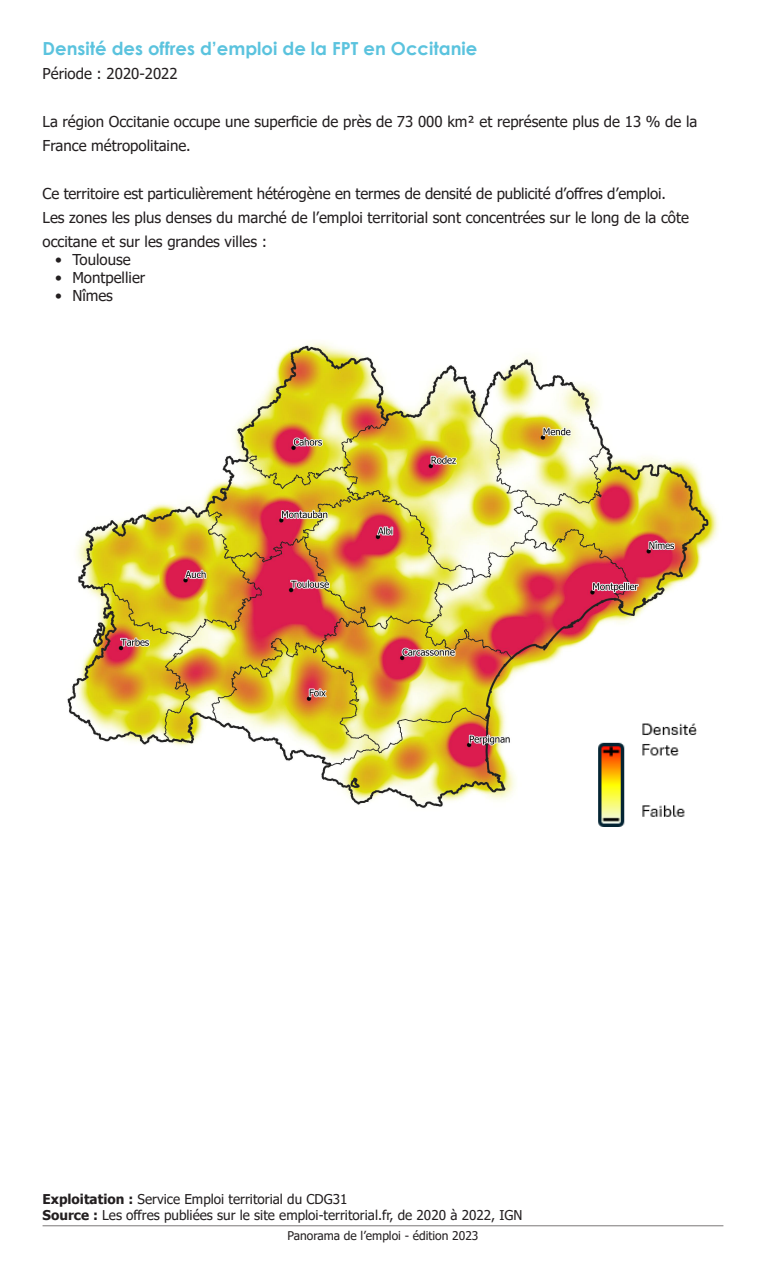
<style>
.page{position:relative;width:766px;height:1263px;background:#fff}
.page>*{position:absolute;margin:0;border:0;box-sizing:border-box;transform-origin:0 0}
.t1{font:700 18px "Century Gothic";color:#5bc3de}
.t2{font:15px/24px "Tahoma";color:#231f20}
.t3{font:13.5px "Tahoma";color:#231f20}
.t4{font:12px "Tahoma";color:#231f20}
.s1{font-weight:700}
</style>
<div class="page">
<img style="left:67px;top:342px;width:652px;height:466px">
<img style="left:564px;top:703px;width:141px;height:123px">
<hr style="left:43px;top:1225px;width:680px;height:1px;background:#7b7878">
<p class="t1" style="left:43px;top:35px;width:436px">Densité des offres d’emploi de la FPT en Occitanie</p>
<p class="t2" style="left:43px;top:63px;width:136px">Période : 2020-2022</p>
<p class="t2" style="left:43px;top:111px;width:656px">La région Occitanie occupe une superficie de près de 73 000 km² et représente plus de 13 % de la<br>France métropolitaine.</p>
<p class="t2" style="left:43px;top:183px;width:624px">Ce territoire est particulièrement hétérogène en termes de densité de publicité d’offres d’emploi.</p>
<p class="t2" style="left:43px;top:207px;width:647px">Les zones les plus denses du marché de l’emploi territorial sont concentrées sur le long de la côte occitane et sur les grandes villes :</p>
<p class="t2" style="left:55px;top:249px;width:77px">• Toulouse</p>
<p class="t2" style="left:55px;top:267px;width:91px">• Montpellier</p>
<p class="t2" style="left:55px;top:285px;width:59px">• Nîmes</p>
<p class="t3" style="left:43px;top:1190px;width:306px"><span class="s1">Exploitation :</span> Service Emploi territorial du CDG31</p>
<p class="t3" style="left:43px;top:1206px;width:481px"><span class="s1">Source :</span> Les offres publiées sur le site emploi-territorial.fr, de 2020 à 2022, IGN</p>
<p class="t4" style="left:287px;top:1228px;width:192px">Panorama de l’emploi - édition 2023</p>
</div>
